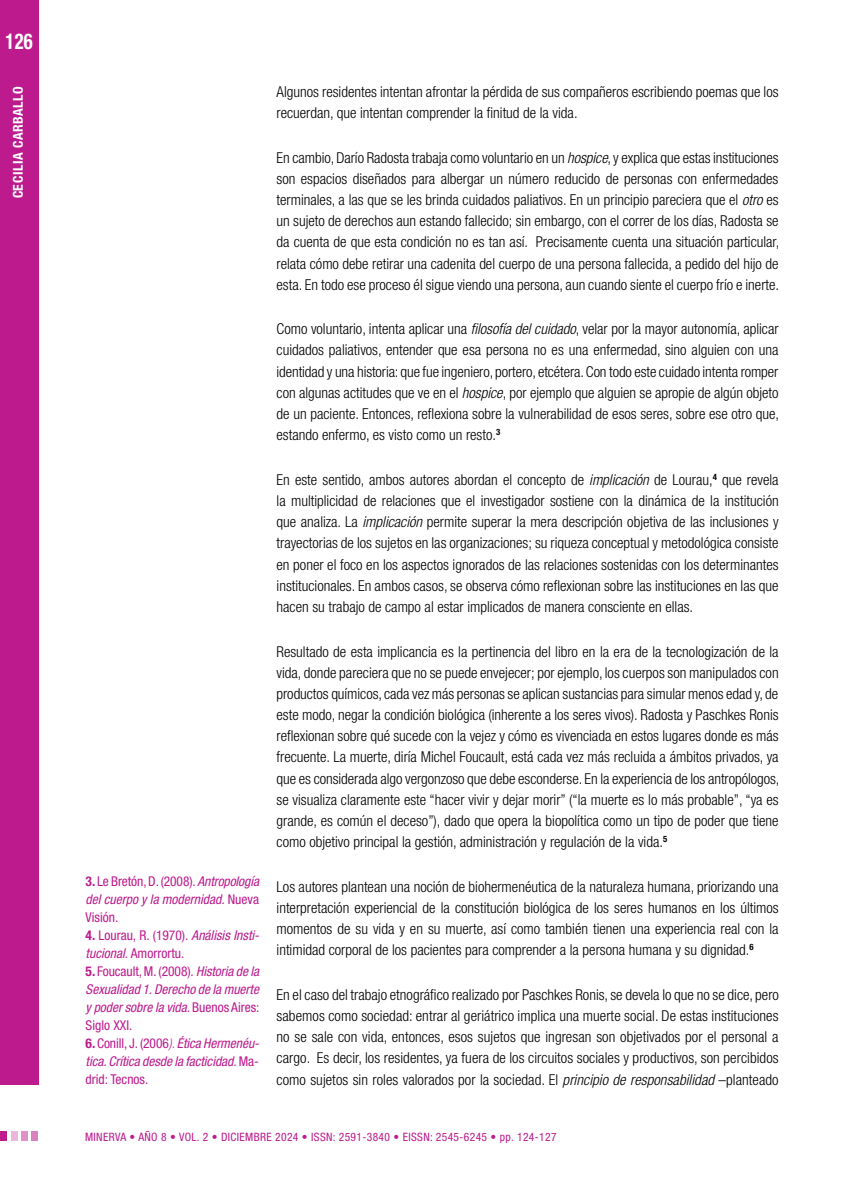
<style>
.page{position:relative;width:851px;height:1191px;background:#fff}
.page>*{position:absolute;margin:0;border:0;box-sizing:border-box;transform-origin:0 0}
.t1{font:700 condensed 21.75px "Helvetica Neue LT Std";color:#fff;scale:.85 1}
._00-TEXTO_GENERAL{font:300 condensed 15px/21.1px "Helvetica Neue LT Std";color:#000;text-align:justify}
._00-NOTA_MARGEN{font:italic condensed 13.5px/18px "Helvetica Neue LT Std";color:#bd1b8d;text-align:justify}
._00-NOTA_MARGEN-2{font:condensed 13.5px/18px "Helvetica Neue LT Std";color:#bd1b8d}
.t2{font:700 condensed 13.5px "Helvetica Neue LT Std";letter-spacing:.04em;color:#fff}
.t3{font:condensed 11.55px "Helvetica Neue LT Std";letter-spacing:.03em;color:#bd1b8d}
.s1{font-weight:700;font-style:normal}
.s2{font-style:normal}
.s3{font-weight:700}
.s4{font-style:italic}
.s5{font-weight:300}
</style>
<div class="page">
<div style="left:0;top:0;width:38px;height:1084px;background:#bd1b8d"></div>
<div style="left:21px;top:1131px;width:7px;height:10px;background:#df91c8"></div>
<div style="left:11px;top:1131px;width:7px;height:10px;background:#eab8db"></div>
<div style="left:0;top:1131px;width:7px;height:10px;background:#bd1b8d"></div>
<div style="left:32px;top:1131px;width:6px;height:10px;background:#da81c0"></div>
<h1 class="t1" style="left:5px;top:28px;width:34px">126</h1>
<p class="t2" style="left:10px;top:198px;width:114px;rotate:-90deg">CECILIA CARBALLO</p>
<p class="_00-NOTA_MARGEN" style="left:86px;top:872px;width:175px"><span class="s1">3.</span> <span class="s2">Le Bretón, D. (2008).</span> Antropología del cuerpo y la modernidad. <span class="s2">Nueva Visión.</span></p>
<p class="_00-NOTA_MARGEN-2" style="left:86px;top:926px;width:175px"><span class="s3">4.</span> Lourau, R. (1970). <span class="s4">Análisis Insti&shy;tucional.</span> Amorrortu.</p>
<p class="_00-NOTA_MARGEN" style="left:86px;top:962px;width:175px"><span class="s1">5.</span> <span class="s2">Foucault, M. (2008).</span> Historia de la Sexualidad 1. Derecho de la muerte y poder sobre la vida. <span class="s2">Buenos Aires:<br>Siglo XXI.</span></p>
<p class="_00-NOTA_MARGEN" style="left:86px;top:1034px;width:175px"><span class="s1">6.</span> <span class="s2">Conill, J. (2006</span><span class="s5">).</span> Ética Hermenéu&shy;tica. Crítica desde la facticidad. <span class="s2">Ma&shy;drid: Tecnos.</span></p>
<p class="_00-TEXTO_GENERAL" style="left:276px;top:81px;width:503px">Algunos residentes intentan afrontar la pérdida de sus compañeros escribiendo poemas que los recuerdan, que intentan comprender la finitud de la vida.</p>
<p class="_00-TEXTO_GENERAL" style="left:276px;top:147px;width:504px">En cambio, Darío Radosta trabaja como voluntario en un <span class="s4">hospice</span>, y explica que estas instituciones son espacios diseñados para albergar un número reducido de personas con enfermedades terminales, a las que se les brinda cuidados paliativos. En un principio pareciera que el <span class="s4">otro</span> es un sujeto de derechos aun estando fallecido; sin embargo, con el correr de los días, Radosta se da cuenta de que esta condición no es tan así. Precisamente cuenta una situación particular, relata cómo debe retirar una cadenita del cuerpo de una persona fallecida, a pedido del hijo de esta. En todo ese proceso él sigue viendo una persona, aun cuando siente el cuerpo frío e inerte.</p>
<p class="_00-TEXTO_GENERAL" style="left:276px;top:318px;width:504px">Como voluntario, intenta aplicar una <span class="s4">filosofía del cuidado</span>, velar por la mayor autonomía, aplicar cuidados paliativos, entender que esa persona no es una enfermedad, sino alguien con una identidad y una historia: que fue ingeniero, portero, etcétera. Con todo este cuidado intenta romper con algunas actitudes que ve en el <span class="s4">hospice</span>, por ejemplo que alguien se apropie de algún objeto de un paciente. Entonces, reflexiona sobre la vulnerabilidad de esos seres, sobre ese otro que, estando enfermo, es visto como un resto.<sup>3</sup></p>
<p class="_00-TEXTO_GENERAL" style="left:276px;top:469px;width:503px">En este sentido, ambos autores abordan el concepto de <span class="s4">implicación</span> de Lourau,<sup>4</sup> que revela la multiplicidad de relaciones que el investigador sostiene con la dinámica de la institución que analiza. La <span class="s4">implicación</span> permite superar la mera descripción objetiva de las inclusiones y trayectorias de los sujetos en las organizaciones; su riqueza conceptual y metodológica consiste en poner el foco en los aspectos ignorados de las relaciones sostenidas con los determinantes institucionales. En ambos casos, se observa cómo reflexionan sobre las instituciones en las que hacen su trabajo de campo al estar implicados de manera consciente en ellas.</p>
<p class="_00-TEXTO_GENERAL" style="left:276px;top:640px;width:504px">Resultado de esta implicancia es la pertinencia del libro en la era de la tecnologización de la vida, donde pareciera que no se puede envejecer; por ejemplo, los cuerpos son manipulados con productos químicos, cada vez más personas se aplican sustancias para simular menos edad y, de este modo, negar la condición biológica (inherente a los seres vivos). Radosta y Paschkes Ronis reflexionan sobre qué sucede con la vejez y cómo es vivenciada en estos lugares donde es más frecuente. La muerte, diría Michel Foucault, está cada vez más recluida a ámbitos privados, ya que es considerada algo vergonzoso que debe esconderse. En la experiencia de los antropólogos, se visualiza claramente este “hacer vivir y dejar morir” (“la muerte es lo más probable”, “ya es grande, es común el deceso”), dado que opera la biopolítica como un tipo de poder que tiene como objetivo principal la gestión, administración y regulación de la vida.<sup>5</sup></p>
<p class="_00-TEXTO_GENERAL" style="left:276px;top:875px;width:503px">Los autores plantean una noción de biohermenéutica de la naturaleza humana, priorizando una interpretación experiencial de la constitución biológica de los seres humanos en los últimos momentos de su vida y en su muerte, así como también tienen una experiencia real con la intimidad corporal de los pacientes para comprender a la persona humana y su dignidad.<sup>6</sup></p>
<p class="_00-TEXTO_GENERAL" style="left:276px;top:984px;width:504px">En el caso del trabajo etnográfico realizado por Paschkes Ronis, se devela lo que no se dice, pero sabemos como sociedad: entrar al geriátrico implica una muerte social. De estas instituciones no se sale con vida, entonces, esos sujetos que ingresan son objetivados por el personal a cargo. Es decir, los residentes, ya fuera de los circuitos sociales y productivos, son percibidos como sujetos sin roles valorados por la sociedad. El <span class="s4">principio de responsabilidad</span> –planteado</p>
<p class="t3" style="left:85px;top:1130px;width:473px">MINERVA • AÑO 8 • VOL. 2 • DICIEMBRE 2024 • ISSN: 2591-3840 • EISSN: 2545-6245 • pp. 124-127</p>
</div>
